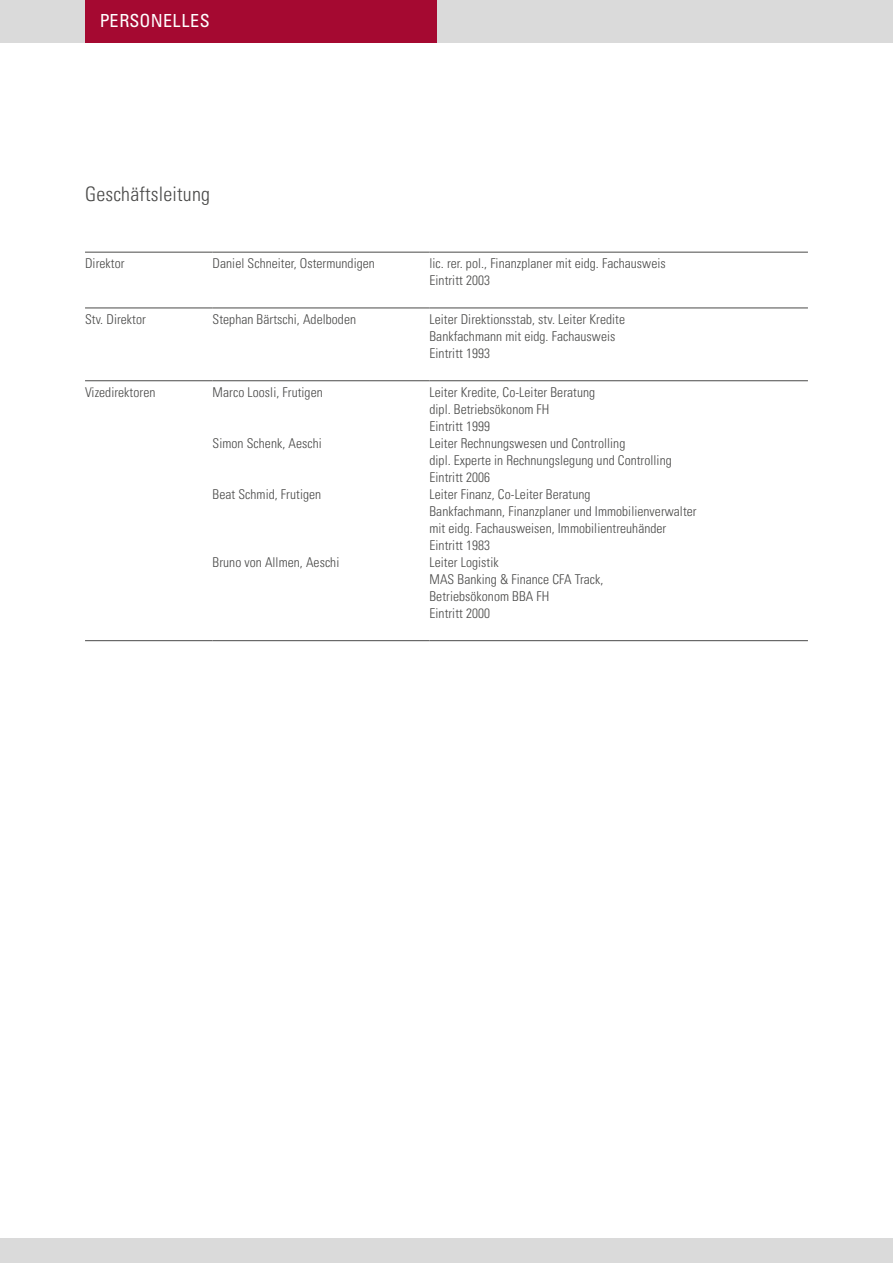
<style>
.page{position:relative;width:893px;height:1263px;background:#fff}
.page>*{position:absolute;margin:0;border:0;box-sizing:border-box;transform-origin:0 0}
.t1{font:300 condensed 19.95px "Univers LT Pro";letter-spacing:.01em;color:#4a4a49}
.t2{font:condensed 18px "Univers LT Pro";letter-spacing:.02em;color:#fff}
.t3{font:300 condensed 13.5px/17px "Univers LT Pro";letter-spacing:.005em;color:#4a4a49}
</style>
<div class="page">
<div style="left:0;top:1238px;width:893px;height:25px;background:#dadada"></div>
<div style="left:0;top:0;width:893px;height:43px;background:#dadada"></div>
<div style="left:85px;top:0;width:351px;height:43px;background:#a50931"></div>
<hr style="left:85px;top:308px;width:128px;height:1px;background:#4a4a49">
<hr style="left:213px;top:308px;width:216px;height:1px;background:#4a4a49">
<hr style="left:429px;top:308px;width:379px;height:1px;background:#4a4a49">
<hr style="left:85px;top:380px;width:128px;height:1px;background:#4a4a49">
<hr style="left:213px;top:380px;width:216px;height:1px;background:#4a4a49">
<hr style="left:429px;top:380px;width:379px;height:1px;background:#4a4a49">
<hr style="left:85px;top:252px;width:128px;height:1px;background:#4a4a49">
<hr style="left:213px;top:252px;width:216px;height:1px;background:#4a4a49">
<hr style="left:429px;top:252px;width:379px;height:1px;background:#4a4a49">
<hr style="left:85px;top:640px;width:128px;height:1px;background:#4a4a49">
<hr style="left:213px;top:640px;width:216px;height:1px;background:#4a4a49">
<hr style="left:429px;top:640px;width:379px;height:1px;background:#4a4a49">
<h2 class="t2" style="left:100px;top:9px;width:111px">PERSONELLES</h2>
<h1 class="t1" style="left:85px;top:181px;width:126px">Geschäftsleitung</h1>
<p class="t3" style="left:85px;top:254px;width:41px">Direktor</p>
<p class="t3" style="left:213px;top:254px;width:164px">Daniel Schneiter, Ostermundigen</p>
<p class="t3" style="left:429px;top:254px;width:238px">lic. rer. pol., Finanzplaner mit eidg. Fachausweis<br>Eintritt 2003</p>
<p class="t3" style="left:85px;top:310px;width:62px">Stv. Direktor</p>
<p class="t3" style="left:213px;top:310px;width:145px">Stephan Bärtschi, Adelboden</p>
<p class="t3" style="left:429px;top:310px;width:197px">Leiter Direktionsstab, stv. Leiter Kredite<br>Bankfachmann mit eidg. Fachausweis<br>Eintritt 1993</p>
<p class="t3" style="left:85px;top:383px;width:72px">Vizedirektoren</p>
<p class="t3" style="left:213px;top:383px;width:112px">Marco Loosli, Frutigen</p>
<p class="t3" style="left:213px;top:434px;width:111px">Simon Schenk, Aeschi</p>
<p class="t3" style="left:213px;top:485px;width:110px">Beat Schmid, Frutigen</p>
<p class="t3" style="left:429px;top:383px;width:269px">Leiter Kredite, Co-Leiter Beratung<br>dipl. Betriebsökonom FH<br>Eintritt 1999<br>Leiter Rechnungswesen und Controlling<br>dipl. Experte in Rechnungslegung und Controlling<br>Eintritt 2006<br>Leiter Finanz, Co-Leiter Beratung<br>Bankfachmann, Finanzplaner und Immobilienverwalter mit eidg. Fachausweisen, Immobilientreuhänder<br>Eintritt 1983<br>Leiter Logistik<br>MAS Banking &amp; Finance CFA Track,<br>Betriebsökonom BBA FH<br>Eintritt 2000</p>
<p class="t3" style="left:213px;top:553px;width:128px">Bruno von Allmen, Aeschi</p>
</div>
